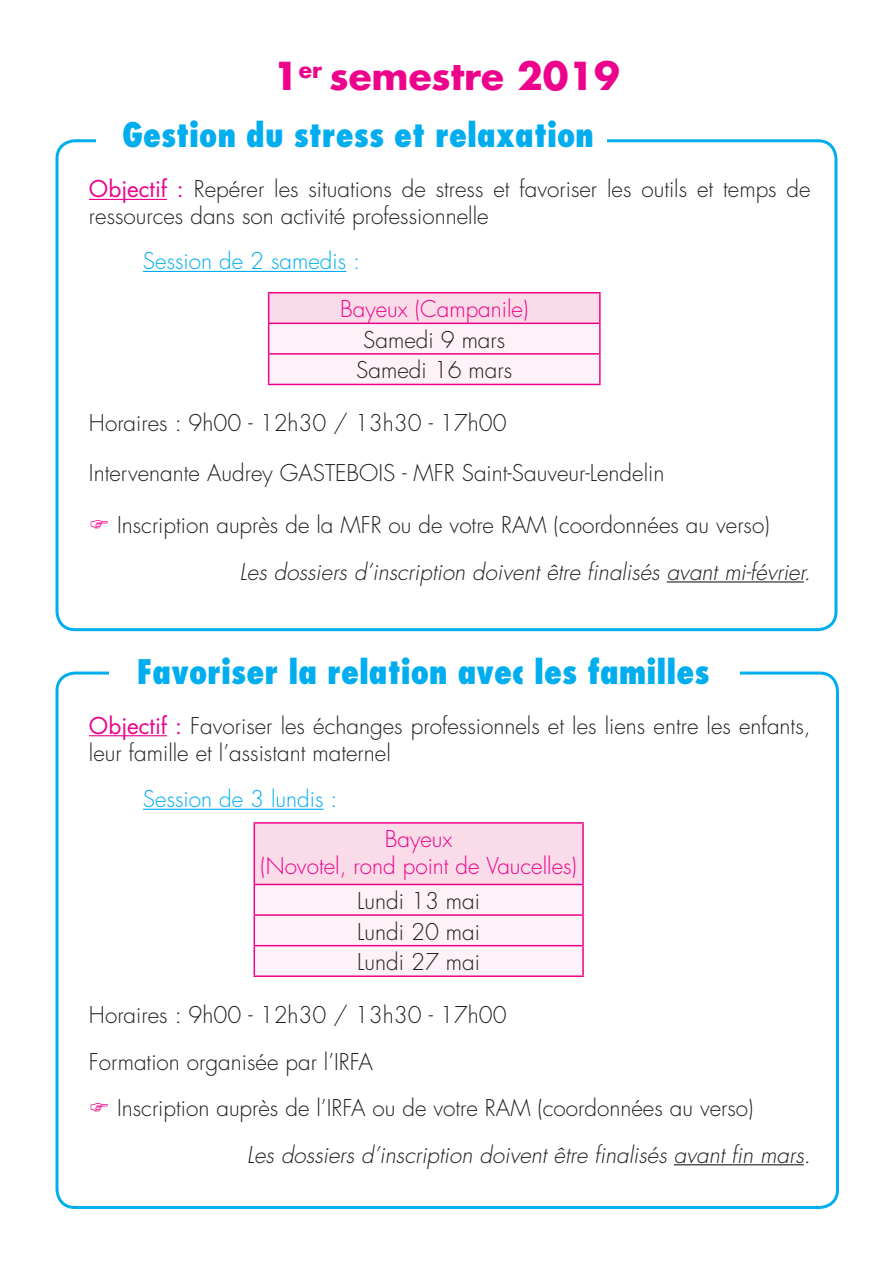
<style>
.page{position:relative;width:893px;height:1263px;background:#fff}
.page>*{position:absolute;margin:0;border:0;box-sizing:border-box;transform-origin:0 0}
.t1{font:700 37.5px "Futura Std";color:#ed028c}
.t2{font:800 condensed 33px "Futura Std";color:#00aeef}
.t3{font:300 22.5px/27px "Futura Std";color:#231f20}
.t4{font:italic 300 22.5px "Futura Std";color:#231f20}
.t5{font:300 22.5px "Futura Std";color:#ed028c}
.t6{font:300 22.5px "Futura Std";color:#00aeef}
.s1{font-weight:400;color:#ed028c}
</style>
<div class="page">
<div style="left:56px;top:139px;width:781px;height:492px;border:3px solid #00aeef;border-radius:18px"></div>
<div style="left:96px;top:120px;width:511px;height:44px;background:#fff"></div>
<hr style="left:89px;top:199px;width:78px;height:1px;background:#ed028c">
<hr style="left:143px;top:271px;width:203px;height:1px;background:#00aeef">
<hr style="left:667px;top:581px;width:137px;height:1px;background:#231f20">
<div style="left:269px;top:293px;width:331px;height:30px;background:#fadbe8"></div>
<hr style="left:268px;top:292px;width:333px;height:1px;background:#ed028c">
<hr style="left:268px;top:293px;width:1px;height:30px;background:#ed028c">
<hr style="left:268px;top:323px;width:333px;height:1px;background:#ed028c">
<hr style="left:268px;top:353px;width:333px;height:2px;background:#ed028c">
<svg style="left:268px;top:324px;width:332px;height:60px"></svg>
<hr style="left:268px;top:384px;width:333px;height:1px;background:#ed028c">
<hr style="left:599px;top:293px;width:2px;height:30px;background:#ed028c">
<hr style="left:599px;top:324px;width:2px;height:29px;background:#ed028c">
<hr style="left:599px;top:355px;width:2px;height:29px;background:#ed028c">
<hr style="left:89px;top:735px;width:78px;height:1px;background:#ed028c">
<hr style="left:143px;top:809px;width:181px;height:1px;background:#00aeef">
<hr style="left:674px;top:1164px;width:130px;height:1px;background:#231f20">
<div style="left:254px;top:823px;width:329px;height:61px;background:#fadbe8"></div>
<hr style="left:254px;top:822px;width:330px;height:2px;background:#ed028c">
<hr style="left:254px;top:824px;width:1px;height:60px;background:#ed028c">
<hr style="left:254px;top:884px;width:330px;height:1px;background:#ed028c">
<hr style="left:254px;top:914px;width:330px;height:2px;background:#ed028c">
<hr style="left:254px;top:945px;width:330px;height:1px;background:#ed028c">
<svg style="left:254px;top:885px;width:329px;height:90px"></svg>
<hr style="left:254px;top:975px;width:330px;height:2px;background:#ed028c">
<hr style="left:582px;top:824px;width:2px;height:60px;background:#ed028c">
<hr style="left:582px;top:885px;width:2px;height:29px;background:#ed028c">
<hr style="left:582px;top:916px;width:2px;height:29px;background:#ed028c">
<hr style="left:582px;top:946px;width:2px;height:29px;background:#ed028c">
<p class="t1" style="left:273px;top:51px;width:348px">1<sup>er</sup> semestre 2019</p>
<p class="t2" style="left:122px;top:114px;width:474px">Gestion du stress et relaxation</p>
<p class="t3" style="left:89px;top:176px;width:723px"><span class="s1">Objectif :</span> Repérer les situations de stress et favoriser les outils et temps de ressources dans son activité professionnelle</p>
<p class="t6" style="left:143px;top:247px;width:219px">Session de 2 samedis :</p>
<p class="t5" style="left:340px;top:295px;width:190px">Bayeux (Campanile)</p>
<p class="t3" style="left:363px;top:327px;width:143px">Samedi 9 mars</p>
<p class="t3" style="left:356px;top:357px;width:157px">Samedi 16 mars</p>
<p class="t3" style="left:89px;top:410px;width:419px">Horaires : 9h00 - 12h30 / 13h30 - 17h00</p>
<p class="t3" style="left:89px;top:460px;width:577px">Intervenante Audrey GASTEBOIS - MFR Saint-Sauveur-Lendelin</p>
<p class="t3" style="left:117px;top:512px;width:654px">Inscription auprès de la MFR ou de votre RAM (coordonnées au verso)</p>
<p class="t4" style="left:240px;top:558px;width:573px">Les dossiers d’inscription doivent être finalisés avant mi-février.</p>
<p class="t2" style="left:137px;top:650px;width:574px">Favoriser la relation avec les familles</p>
<p class="t3" style="left:89px;top:712px;width:723px"><span class="s1">Objectif :</span> Favoriser les échanges professionnels et les liens entre les enfants, leur famille et l’assistant maternel</p>
<p class="t6" style="left:143px;top:785px;width:196px">Session de 3 lundis :</p>
<p class="t5" style="left:385px;top:826px;width:69px">Bayeux</p>
<p class="t5" style="left:260px;top:853px;width:318px">(Novotel, rond point de Vaucelles)</p>
<p class="t3" style="left:357px;top:888px;width:124px">Lundi 13 mai</p>
<p class="t3" style="left:357px;top:918px;width:124px">Lundi 20 mai</p>
<p class="t3" style="left:357px;top:949px;width:124px">Lundi 27 mai</p>
<p class="t3" style="left:89px;top:1002px;width:419px">Horaires : 9h00 - 12h30 / 13h30 - 17h00</p>
<p class="t3" style="left:89px;top:1048px;width:285px">Formation organisée par l’IRFA</p>
<p class="t3" style="left:117px;top:1095px;width:638px">Inscription auprès de l’IRFA ou de votre RAM (coordonnées au verso)</p>
<p class="t4" style="left:247px;top:1141px;width:565px">Les dossiers d’inscription doivent être finalisés avant fin mars.</p>
</div>
